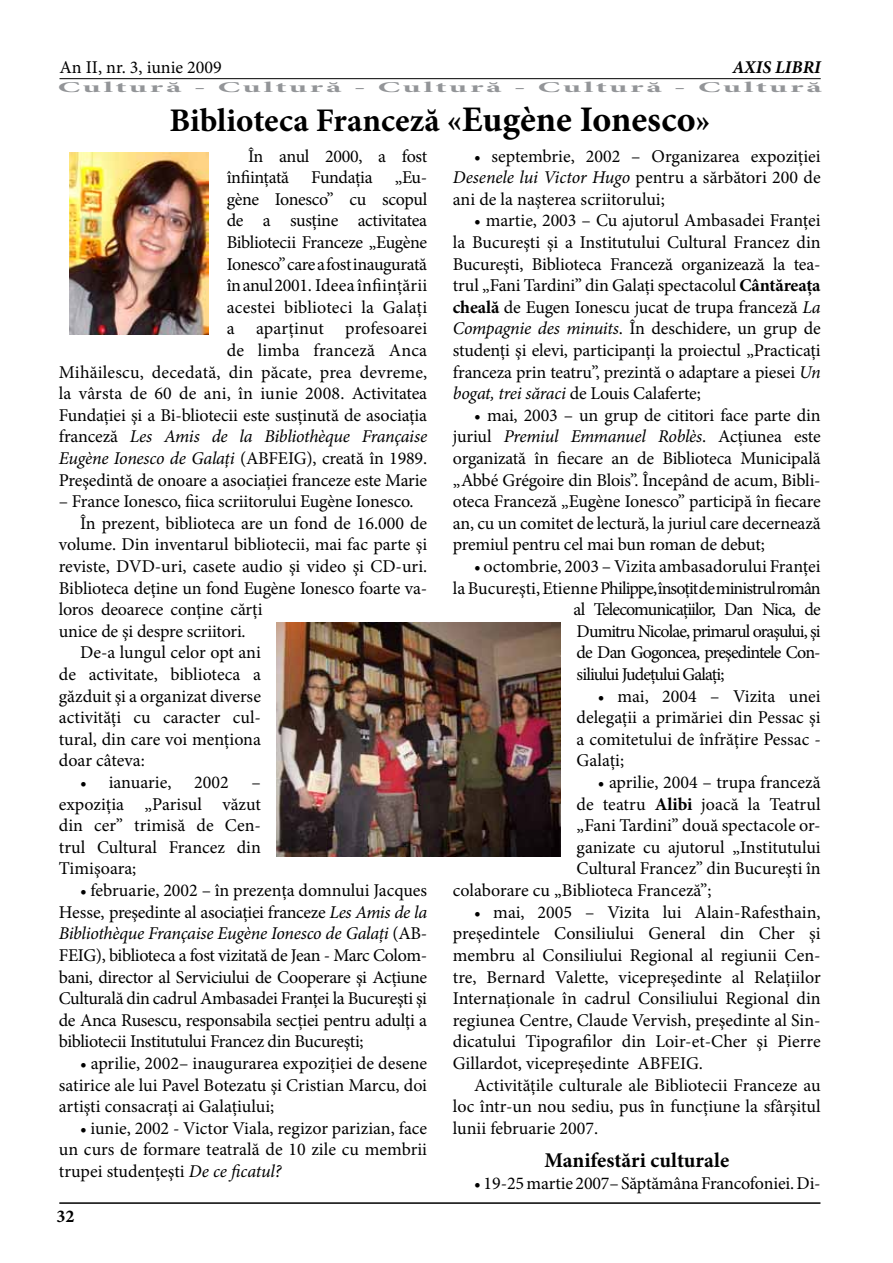
<style>
.page{position:relative;width:893px;height:1263px;background:#fff}
.page>*{position:absolute;margin:0;border:0;box-sizing:border-box;transform-origin:0 0}
.t1{font:700 33px "Minion Pro";color:#000}
.t2{font:700 21px "Minion Pro";color:#000}
.t3{font:18px/21.6px "Minion Pro";letter-spacing:-.01em;color:#000;text-align:justify}
.t4{font:18px "Minion Pro";letter-spacing:-.05em;color:#000}
.t5{font:18px "Minion Pro";letter-spacing:-.045em;color:#000}
.t6{font:italic 700 18px "Minion Pro";color:#000}
.t7{font:700 18px "Minion Pro";color:#000}
.t8{font:700 15px "Minion Pro";letter-spacing:.075em;color:#939598;scale:2.21 1}
.s1{font-size:36px}
.s2{font-style:italic}
.s3{font-size:17.25px}
.s4{font-weight:700}
</style>
<div class="page">
<hr style="left:60px;top:78px;width:761px;height:1px;background:#000">
<hr style="left:59px;top:1202px;width:761px;height:2px;background:#000">
<img style="left:276px;top:623px;width:285px;height:233px">
<img style="left:69px;top:152px;width:140px;height:183px">
<p class="t3" style="left:60px;top:56px;width:164px">An II, nr. 3, iunie 2009</p>
<p class="t6" style="left:732px;top:54px;width:90px">AXIS LIBRI</p>
<p class="t8" style="left:58px;top:76px;width:347px">Cultură - Cultură - Cultură - Cultură - Cultură</p>
<h1 class="t1" style="left:170px;top:97px;width:542px">Biblioteca Franceză «<span class="s1">Eugène Ionesco</span>»</h1>
<p class="t3" style="left:59px;top:145px;width:370px;text-align:right">În anul 2000, a fost<br>înfiinţată Fundaţia „Eu-<br>gène Ionesco” cu scopul<br>de a susţine activitatea<br>Bibliotecii Franceze „Eugène<br>Ionesco” care a fost inaugurată<br>în anul 2001. Ideea înfiinţării<br>acestei biblioteci la Galaţi<br>a aparţinut profesoarei<br>de limba franceză Anca<br>Mihăilescu, decedată, din păcate, prea devreme, la vârsta de 60 de ani, în iunie 2008. Activitatea Fundaţiei şi a Bi-bliotecii este susţinută de asociaţia franceză <span class="s2">Les Amis de la Bibliothèque Française Eugène Ionesco de Galaţi</span> (ABFEIG), creată în 1989.<br>Preşedintă de onoare a asociaţiei franceze este Marie</p>
<p class="t3" style="left:59px;top:491px;width:356px">– France Ionesco, fiica scriitorului Eugène Ionesco.</p>
<p class="t3" style="left:80px;top:512px;width:349px">În prezent, biblioteca are un fond de 16.000 de</p>
<p class="t3" style="left:59px;top:534px;width:370px">volume. Din inventarul bibliotecii, mai fac parte şi</p>
<p class="t3" style="left:59px;top:556px;width:370px">reviste, DVD-uri, casete audio şi video şi CD-uri.</p>
<p class="t3" style="left:59px;top:577px;width:370px">Biblioteca deţine un fond Eugène Ionesco foarte va-</p>
<p class="t3" style="left:59px;top:599px;width:205px">loros deoarece conţine cărţi</p>
<p class="t3" style="left:59px;top:620px;width:188px">unice de şi despre scriitori.</p>
<p class="t3" style="left:80px;top:642px;width:182px">De-a lungul celor opt ani</p>
<p class="t3" style="left:59px;top:664px;width:204px">de activitate, biblioteca a</p>
<p class="t3" style="left:59px;top:685px;width:204px">găzduit şi a organizat diverse</p>
<p class="t3" style="left:59px;top:707px;width:204px">activităţi cu caracter cul-</p>
<p class="t3" style="left:59px;top:728px;width:204px">tural, din care voi menţiona</p>
<p class="t3" style="left:59px;top:750px;width:88px">doar câteva:</p>
<p class="t3" style="left:80px;top:772px;width:93px"><span class="s3">•</span> ianuarie,</p>
<p class="t3" style="left:194px;top:772px;width:36px">2002</p>
<p class="t3" style="left:453px;top:145px;width:369px;text-indent:21px"><span class="s3">•</span> septembrie, 2002 – Organizarea expoziţiei <span class="s2">Desenele lui Victor Hugo</span> pentru a sărbători 200 de ani de la naşterea scriitorului;</p>
<p class="t3" style="left:453px;top:210px;width:369px;text-indent:21px"><span class="s3">•</span> martie, 2003 – Cu ajutorul Ambasadei Franţei la Bucureşti şi a Institutului Cultural Francez din Bucureşti, Biblioteca Franceză organizează la tea&shy;trul „Fani Tardini” din Galaţi spectacolul <span class="s4">Cântăreaţa cheală</span> de Eugen Ionescu jucat de trupa franceză <span class="s2">La Compagnie des minuits</span>. În deschidere, un grup de studenţi şi elevi, participanţi la proiectul „Practicaţi franceza prin teatru”, prezintă o adaptare a piesei <span class="s2">Un bogat, trei săraci</span> de Louis Calaferte;</p>
<p class="t3" style="left:453px;top:404px;width:369px;text-indent:21px"><span class="s3">•</span> mai, 2003 – un grup de cititori face parte din juriul <span class="s2">Premiul Emmanuel Roblès</span>. Acţiunea este organizată în fiecare an de Biblioteca Municipală „Abbé Grégoire din Blois”. Începând de acum, Bibli&shy;oteca Franceză „Eugène Ionesco” participă în fiecare an, cu un comitet de lectură, la juriul care decernează premiul pentru cel mai bun roman de debut;</p>
<p class="t3" style="left:474px;top:556px;width:348px"><span class="s3">•</span> octombrie, 2003 – Vizita ambasadorului Franţei</p>
<p class="t5" style="left:453px;top:576px;width:369px">la Bucureşti, Etienne Philippe, însoţit de ministrul român</p>
<p class="t4" style="left:574px;top:597px;width:249px">al Telecomunicaţiilor, Dan Nica, de</p>
<p class="t4" style="left:577px;top:619px;width:246px">Dumitru Nicolae, primarul oraşului, şi</p>
<p class="t4" style="left:577px;top:641px;width:246px">de Dan Gogoncea, preşedintele Con-</p>
<p class="t4" style="left:577px;top:662px;width:149px">siliului Judeţului Galaţi;</p>
<p class="t3" style="left:577px;top:685px;width:246px;text-indent:21px"><span class="s3">•</span> mai, 2004 – Vizita unei delegaţii a primăriei din Pessac şi a comitetului de înfrăţire Pessac - Galaţi;</p>
<p class="t3" style="left:598px;top:772px;width:224px"><span class="s3">•</span> aprilie, 2004 – trupa franceză</p>
<p class="t3" style="left:577px;top:793px;width:246px">de teatru <span class="s4">Alibi</span> joacă la Teatrul</p>
<p class="t3" style="left:577px;top:815px;width:246px">„Fani Tardini” două spectacole or-</p>
<p class="t3" style="left:577px;top:836px;width:246px">ganizate cu ajutorul „Institutului</p>
<p class="t3" style="left:577px;top:858px;width:246px">Cultural Francez” din Bucureşti în</p>
<p class="t3" style="left:453px;top:880px;width:260px">colaborare cu „Biblioteca Franceză”;</p>
<p class="t3" style="left:453px;top:901px;width:369px;text-indent:21px"><span class="s3">•</span> mai, 2005 – Vizita lui Alain-Rafesthain, preşedintele Consiliului General din Cher şi membru al Consiliului Regional al regiunii Cen&shy;tre, Bernard Valette, vicepreşedinte al Relaţiilor Internaţionale în cadrul Consiliului Regional din regiunea Centre, Claude Vervish, preşedinte al Sin&shy;dicatului Tipografilor din Loir-et-Cher şi Pierre Gillardot, vicepreşedinte ABFEIG.</p>
<p class="t3" style="left:453px;top:1074px;width:369px;text-indent:21px">Activităţile culturale ale Bibliotecii Franceze au loc într-un nou sediu, pus în funcţiune la sfârşitul lunii februarie 2007.</p>
<p class="t2" style="left:544px;top:1146px;width:186px">Manifestări culturale</p>
<p class="t3" style="left:474px;top:1172px;width:348px"><span class="s3">•</span> 19-25 martie 2007– Săptămâna Francofoniei. Di-</p>
<p class="t3" style="left:59px;top:772px;width:204px;text-indent:193px">– expoziţia „Parisul văzut din cer” trimisă de Cen&shy;trul Cultural Francez din Timişoara;</p>
<p class="t3" style="left:59px;top:880px;width:370px;text-indent:21px"><span class="s3">•</span> februarie, 2002 – în prezenţa domnului Jacques Hesse, preşedinte al asociaţiei franceze <span class="s2">Les Amis de la Bibliothèque Française Eugène Ionesco de Galaţi</span> (AB-FEIG), biblioteca a fost vizitată de Jean - Marc Colom&shy;bani, director al Serviciului de Cooperare şi Acţiune Culturală din cadrul Ambasadei Franţei la Bucureşti şi de Anca Rusescu, responsabila secţiei pentru adulţi a bibliotecii Institutului Francez din Bucureşti;</p>
<p class="t3" style="left:59px;top:1052px;width:370px;text-indent:21px"><span class="s3">•</span> aprilie, 2002– inaugurarea expoziţiei de desene satirice ale lui Pavel Botezatu şi Cristian Marcu, doi artişti consacraţi ai Galaţiului;</p>
<p class="t3" style="left:59px;top:1117px;width:370px;text-indent:21px"><span class="s3">•</span> iunie, 2002 - Victor Viala, regizor parizian, face un curs de formare teatrală de 10 zile cu membrii trupei studenţeşti <span class="s2">De ce ficatul?</span></p>
<p class="t7" style="left:56px;top:1203px;width:19px">32</p>
</div>
